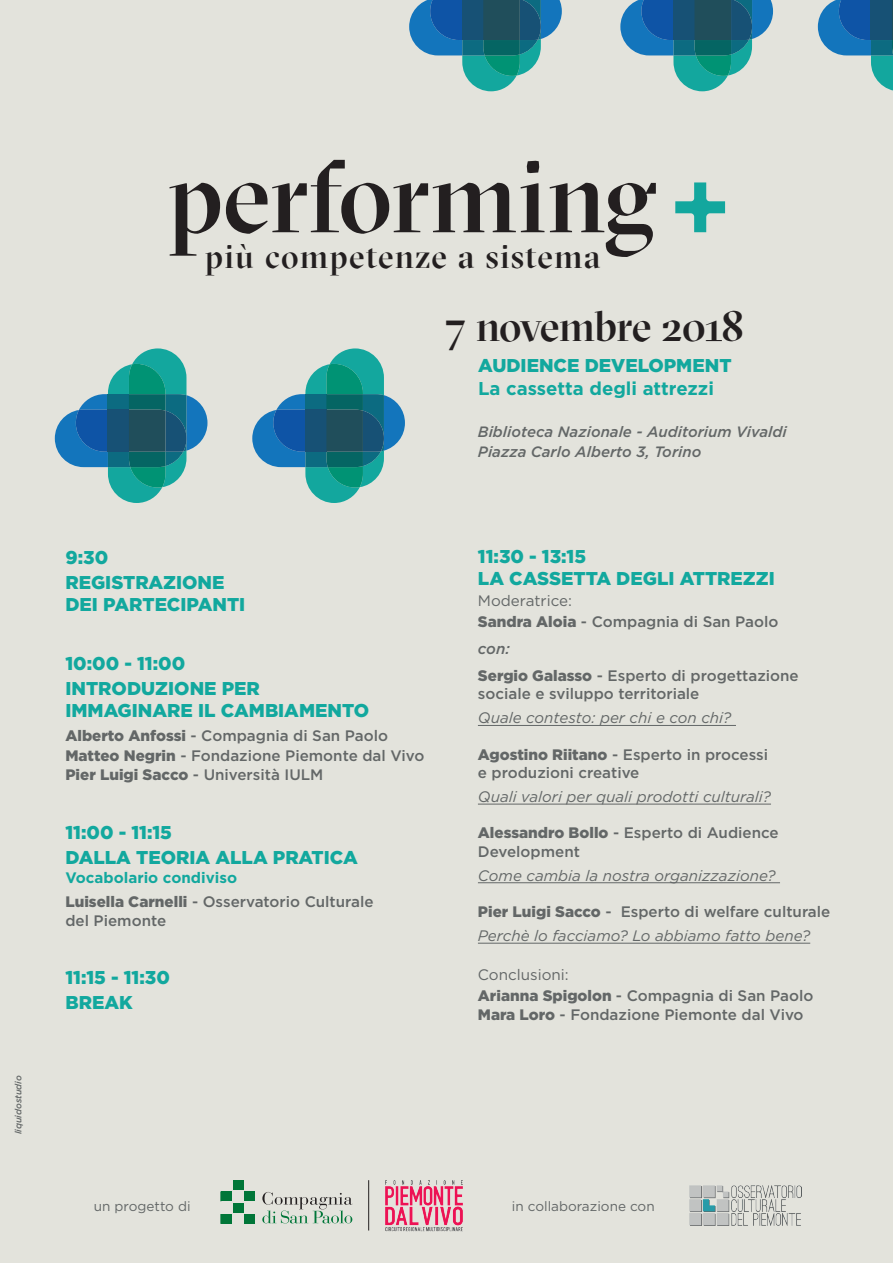
<style>
.page{position:relative;width:893px;height:1263px;background:#e3e3dc}
.page>*{position:absolute;margin:0;border:0;box-sizing:border-box;transform-origin:0 0}
.t1{font:500 102px "GT Sectra Display";letter-spacing:-.005em;color:#231f20}
.t2{font:500 42.15px "GT Sectra Display";letter-spacing:-.025em;color:#231f20}
.t3{font:500 33px "GT Sectra Display";letter-spacing:.04em;color:#231f20}
.t4{font:900 18.6px/25.2px "Gotham";color:#12a89e}
.t5{font:700 18.6px "Gotham";color:#12a89e}
.t6{font:500 15.15px/19.5px "Gotham";color:#636767}
.t7{font:italic 15.15px/24.2px "Gotham";color:#636767}
.t8{font:italic 500 15px/20.1px "Gotham";color:#636767}
.t9{font:13.5px "Gotham";color:#636767}
.t10{font:italic 500 9px "Gotham";color:#636767}
.s1{font-weight:900}
.s2{font-weight:700;color:#12a89e}
.s3{font-weight:400}
.s4{font-style:italic}
.s5{font-weight:900;font-style:normal}
.s6{font-weight:500;font-style:normal}
</style>
<div class="page">
<svg style="left:620px;top:0;width:153px;height:91px"></svg>
<svg style="left:818px;top:0;width:75px;height:91px"></svg>
<svg style="left:409px;top:0;width:153px;height:91px"></svg>
<hr style="left:368px;top:1180px;width:1px;height:50px;background:#231f20">
<svg style="left:262px;top:1192px;width:90px;height:31px"></svg>
<div style="left:245px;top:1191px;width:10px;height:10px;background:#007638"></div>
<div style="left:221px;top:1214px;width:10px;height:10px;background:#007638"></div>
<div style="left:221px;top:1191px;width:10px;height:10px;background:#007638"></div>
<div style="left:233px;top:1180px;width:10px;height:10px;background:#007638"></div>
<div style="left:233px;top:1203px;width:10px;height:9px;background:#007638"></div>
<div style="left:245px;top:1214px;width:10px;height:10px;background:#007638"></div>
<svg style="left:55px;top:348px;width:152px;height:155px"></svg>
<svg style="left:252px;top:348px;width:153px;height:155px"></svg>
<svg style="left:675px;top:182px;width:50px;height:50px"></svg>
<hr style="left:478px;top:725px;width:258px;height:1px;background:#636767">
<hr style="left:478px;top:804px;width:293px;height:1px;background:#636767">
<hr style="left:478px;top:882px;width:302px;height:1px;background:#636767">
<hr style="left:478px;top:943px;width:332px;height:1px;background:#636767">
<img style="left:385px;top:1180px;width:78px;height:52px">
<img style="left:690px;top:1185px;width:112px;height:41px">
<p class="t10" style="left:12px;top:1134px;width:61px;rotate:-90deg">liquidostudio</p>
<h1 class="t1" style="left:168px;top:132px;width:490px">performing</h1>
<h3 class="t3" style="left:205px;top:236px;width:397px">più competenze a sistema</h3>
<h2 class="t2" style="left:445px;top:299px;width:300px">7 novembre 2018</h2>
<p class="t4" style="left:478px;top:353px;width:255px">AUDIENCE DEVELOPMENT</p>
<p class="t5" style="left:478px;top:376px;width:237px">La cassetta degli attrezzi</p>
<p class="t8" style="left:478px;top:421px;width:310px">Biblioteca Nazionale - Auditorium Vivaldi<br>Piazza Carlo Alberto 3, Torino</p>
<p class="t4" style="left:65px;top:544px;width:161px">9:30<br>REGISTRAZIONE</p>
<p class="t4" style="left:65px;top:592px;width:181px">DEI PARTECIPANTI</p>
<p class="t4" style="left:65px;top:650px;width:196px">10:00 - 11:00<br>INTRODUZIONE PER</p>
<p class="t4" style="left:65px;top:698px;width:305px">IMMAGINARE IL CAMBIAMENTO</p>
<p class="t6" style="left:65px;top:726px;width:360px"><span class="s1">Alberto Anfossi</span> - Compagnia di San Paolo<br><span class="s1">Matteo Negrin</span> - Fondazione Piemonte dal Vivo<br><span class="s1">Pier Luigi Sacco</span> - Università IULM</p>
<p class="t4" style="left:65px;top:819px;width:294px">11:00 - 11:15<br>DALLA TEORIA ALLA PRATICA</p>
<p class="t6" style="left:65px;top:866px;width:310px;line-height:24.2px"><span class="s2">Vocabolario condiviso<br></span><span class="s1">Luisella Carnelli</span> - Osservatorio Culturale</p>
<p class="t6" style="left:65px;top:910px;width:102px">del Piemonte</p>
<p class="t4" style="left:65px;top:964px;width:106px">11:15 - 11:30<br>BREAK</p>
<p class="t4" style="left:478px;top:545px;width:298px;line-height:22.2px">11:30 - 13:15<br>LA CASSETTA DEGLI ATTREZZI</p>
<p class="t6" style="left:478px;top:590px;width:302px;line-height:20.9px"><span class="s3">Moderatrice:<br></span><span class="s1">Sandra Aloia</span> - Compagnia di San Paolo</p>
<p class="t6" style="left:478px;top:635px;width:322px;line-height:27px"><span class="s4">con:<br></span><span class="s1">Sergio Galasso</span> - Esperto di progettazione</p>
<p class="t6" style="left:478px;top:684px;width:223px">sociale e sviluppo territoriale</p>
<p class="t7" style="left:478px;top:706px;width:255px">Quale contesto: per chi e con chi?</p>
<p class="t6" style="left:478px;top:745px;width:292px;line-height:18.1px"><span class="s1">Agostino Riitano</span> - Esperto in processi e produzioni creative</p>
<p class="t7" style="left:478px;top:784px;width:295px">Quali valori per quali prodotti culturali?</p>
<p class="t6" style="left:478px;top:824px;width:302px;line-height:18.1px"><span class="s1">Alessandro Bollo</span> - Esperto di Audience<br>Development</p>
<p class="t7" style="left:478px;top:863px;width:299px">Come cambia la nostra organizzazione?</p>
<p class="t7" style="left:478px;top:899px;width:354px"><span class="s5">Pier Luigi Sacco</span> <span class="s6">- Esperto di welfare culturale<br></span>Perchè lo facciamo? Lo abbiamo fatto bene?</p>
<p class="t6" style="left:478px;top:964px;width:337px;line-height:20.1px"><span class="s3">Conclusioni:<br></span><span class="s1">Arianna Spigolon</span> - Compagnia di San Paolo<br><span class="s1">Mara Loro</span> - Fondazione Piemonte dal Vivo</p>
<p class="t9" style="left:94px;top:1197px;width:98px">un progetto di</p>
<p class="t9" style="left:512px;top:1197px;width:144px">in collaborazione con</p>
</div>
